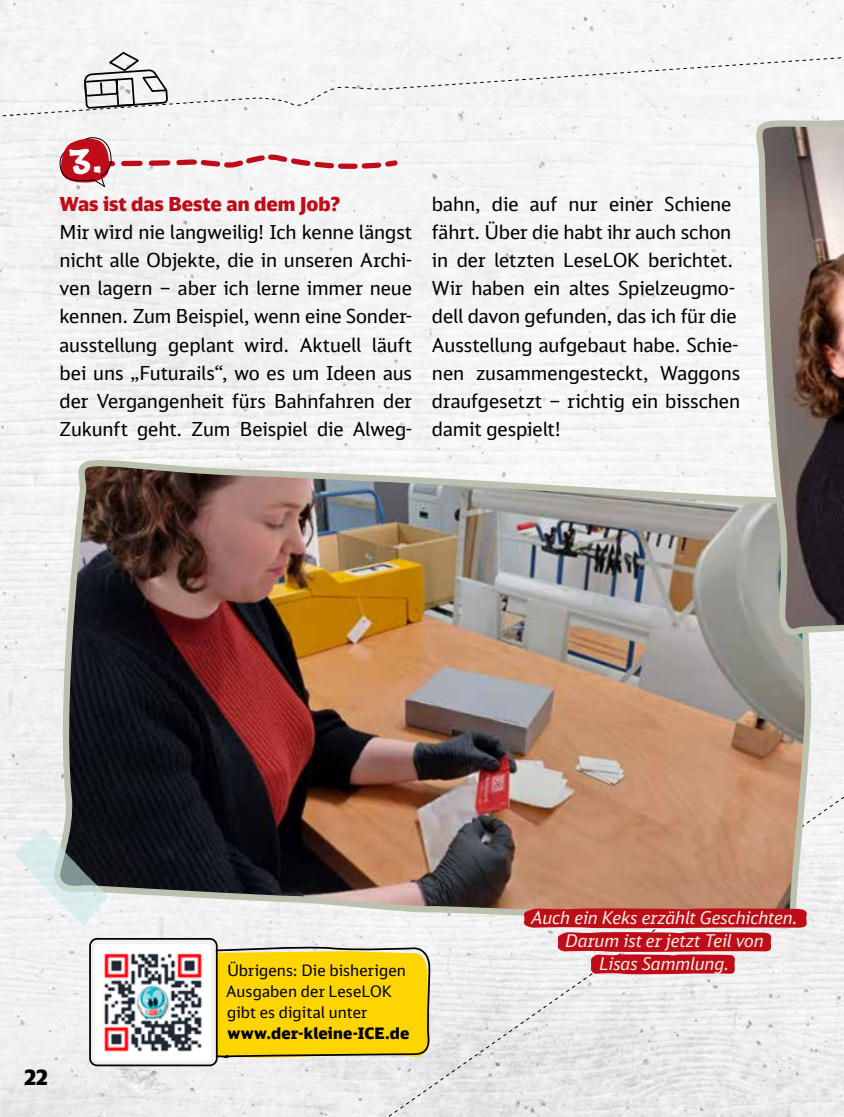
<style>
.page{position:relative;width:844px;height:1117px;background:#fff}
.page>*{position:absolute;margin:0;border:0;box-sizing:border-box;transform-origin:0 0}
.t1{font:29.75px "Black Metal Sans";color:#fff}
.t2{font:900 21px "DB Head";color:#000}
.t3{font:19.25px/28px "DB Head Alternate";letter-spacing:-.005em;color:#000;text-align:justify}
.t4{font:900 19.25px "DB Head Alternate";color:#c00b18}
.t5{font:italic 17.5px/22.8px "DB Head Alternate";color:#f2f1e5;text-align:center}
.t6{font:15.75px/21px "DB Head Alternate";letter-spacing:.005em;color:#000}
.t7{font:900 15.75px "DB Head Alternate";letter-spacing:.015em;color:#000}
</style>
<div class="page">
<img style="left:0;top:204px;width:843px;height:912px">
<svg style="left:279px;top:755px;width:564px;height:361px"></svg>
<div style="left:0;top:0;width:843px;height:204px;background:#f5f5f6"></div>
<img style="left:48px;top:452px;width:776px;height:486px">
<svg style="left:755px;top:84px;width:88px;height:554px;background:#8a7f7b"></svg>
<svg style="left:523px;top:907px;width:284px;height:67px"></svg>
<svg style="left:0;top:51px;width:250px;height:78px"></svg>
<svg style="left:15px;top:826px;width:92px;height:99px"></svg>
<svg style="left:59px;top:137px;width:341px;height:51px"></svg>
<svg style="left:217px;top:943px;width:214px;height:116px;background:#f2ce16"></svg>
<img style="left:91px;top:939px;width:125px;height:125px">
<div style="left:89px;top:937px;width:128px;height:128px;border:2px solid #000;border-radius:7px"></div>
<h1 class="t1" style="left:68px;top:138px;width:35px">3.</h1>
<p class="t4" style="left:60px;top:192px;width:282px">Was ist das Beste an dem Job?</p>
<p class="t3" style="left:60px;top:218px;width:354px">Mir wird nie langweilig! Ich kenne längst nicht alle Objekte, die in unseren Archi&shy;ven lagern – aber ich lerne immer neue kennen. Zum Beispiel, wenn eine Sonder&shy;ausstellung geplant wird. Aktuell läuft bei uns „Futurails“, wo es um Ideen aus der Vergangenheit fürs Bahnfahren der Zukunft geht. Zum Beispiel die Alweg-</p>
<p class="t3" style="left:432px;top:190px;width:310px;text-align:left">bahn, die auf nur einer Schiene fährt. Über die habt ihr auch schon in der letzten LeseLOK berichtet.<br>Wir haben ein altes Spielzeugmo&shy;dell davon gefunden, das ich für die<br>Ausstellung aufgebaut habe. Schie&shy;nen zusammengesteckt, Waggons draufgesetzt – richtig ein bisschen damit gespielt!</p>
<p class="t2" style="left:25px;top:1063px;width:25px">22</p>
<p class="t6" style="left:226px;top:959px;width:181px">Übrigens: Die bisherigen<br>Ausgaben der LeseLOK gibt es digital unter</p>
<p class="t7" style="left:227px;top:1023px;width:183px">www.der-kleine-ICE.de</p>
<p class="t5" style="left:531px;top:905px;width:268px">Auch ein Keks erzählt Geschichten.<br>Darum ist er jetzt Teil von<br>Lisas Sammlung.</p>
</div>
